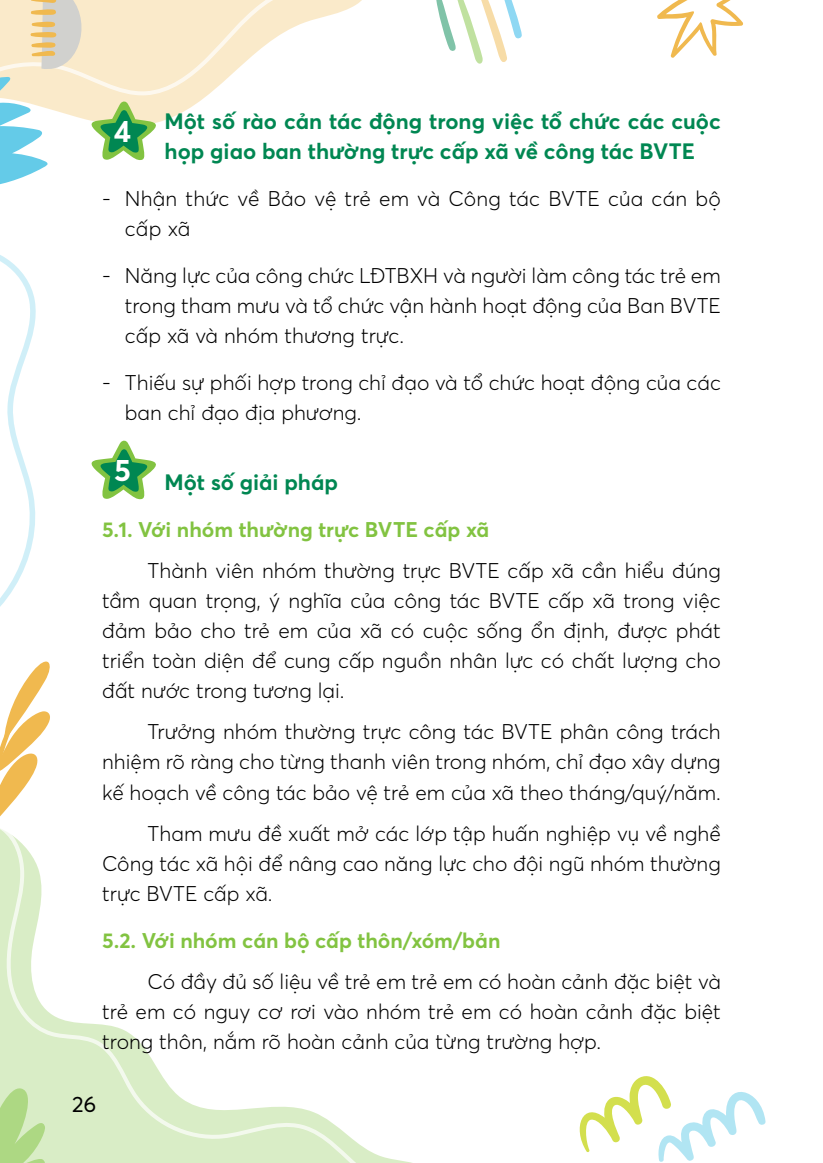
<style>
.page{position:relative;width:823px;height:1163px;background:#fff}
.page>*{position:absolute;margin:0;border:0;box-sizing:border-box;transform-origin:0 0}
.t1{font:700 30.6px "Averta";color:#fff}
.t2{font:700 22px/30px "Averta";color:#008752}
.t3{font:22px "Averta";color:#000}
.t4{font:300 21px/30px "Averta";color:#000}
.t5{font:700 21px "Averta";color:#82c341}
</style>
<div class="page">
<svg style="left:0;top:842px;width:407px;height:320px"></svg>
<svg style="left:161px;top:0;width:200px;height:122px"></svg>
<svg style="left:0;top:255px;width:36px;height:352px"></svg>
<svg style="left:657px;top:0;width:86px;height:58px"></svg>
<svg style="left:436px;top:0;width:85px;height:64px"></svg>
<svg style="left:0;top:661px;width:50px;height:181px"></svg>
<svg style="left:579px;top:1076px;width:186px;height:85px"></svg>
<svg style="left:0;top:1072px;width:45px;height:90px;background:#c1e1a2"></svg>
<svg style="left:0;top:0;width:161px;height:185px"></svg>
<svg style="left:91px;top:440px;width:65px;height:59px"></svg>
<p class="t2" style="left:164px;top:105px;width:557px">Một số rào cả n tác động trong việc tổ chức các cuộc họp giao ban thường trực cấp xã về công tác BVTE</p>
<p class="t4" style="left:125px;top:183px;width:590px;text-indent:-23px">- Nhậ n thức về Bảo vệ trẻ em và Công tác BVTE của cá n bộ cấp xã</p>
<p class="t4" style="left:125px;top:260px;width:597px;text-align:justify;text-indent:-23px">- Năng lực của công chức LĐTBXH và người là m công tác trẻ em trong tham mưu và tổ chức vậ n hà nh hoạt động của Ban BVTE cấp xã và nhóm thương trực.</p>
<p class="t4" style="left:125px;top:367px;width:597px;text-indent:-23px">- Thiếu sự phối hợp trong chỉ đạo và tổ chức hoạt động của các ban chỉ đạo địa phương.</p>
<h1 class="t1" style="left:114px;top:112px;width:19px">4</h1>
<h1 class="t1" style="left:114px;top:451px;width:18px">5</h1>
<p class="t2" style="left:164px;top:466px;width:175px">Một số giải pháp</p>
<p class="t5" style="left:102px;top:515px;width:381px">5.1. Với nhóm thường trực BVTE cấp xã</p>
<p class="t4" style="left:102px;top:555px;width:619px;text-align:justify;text-indent:45px">Thà nh viên nhóm thường trực BVTE cấp xã cầ n hiểu đú ng tầ m quan trọng, ý nghĩa của công tác BVTE cấp xã trong việc đả m bảo cho trẻ em của xã có cuộc sống ổn đị nh, được phát triển toà n diện để cung cấp nguồn nhân lực có chất lượng cho đất nước trong tương lạ i.</p>
<p class="t4" style="left:102px;top:716px;width:619px;text-align:justify;text-indent:45px">Trưởng nhóm thường trực công tác BVTE phân công trách nhiệm rõ rà ng cho từng thanh viên trong nhóm, chỉ đạo xây dựng kế hoạch về công tác bảo vệ trẻ em của xã theo thá ng/quý/năm.</p>
<p class="t4" style="left:102px;top:818px;width:619px;text-indent:45px">Tham mưu đề xuất mở các lớp tậ p huấn nghiệp vụ về nghề<br>Công tác xã hội để nâng cao năng lực cho đội ngũ nhóm thường trực BVTE cấp xã .</p>
<p class="t5" style="left:102px;top:927px;width:399px">5.2. Với nhóm cá n bộ cấp thôn/xóm/bả n</p>
<p class="t4" style="left:102px;top:966px;width:619px;text-indent:45px">Có đầy đủ số liệu về trẻ em trẻ em có hoà n cả nh đặc biệt và trẻ em có nguy cơ rơi vào nhóm trẻ em có hoà n cả nh đặc biệt trong thôn, nắ m rõ hoà n cả nh của từng trường hợp.</p>
<p class="t3" style="left:72px;top:1090px;width:26px">26</p>
</div>
